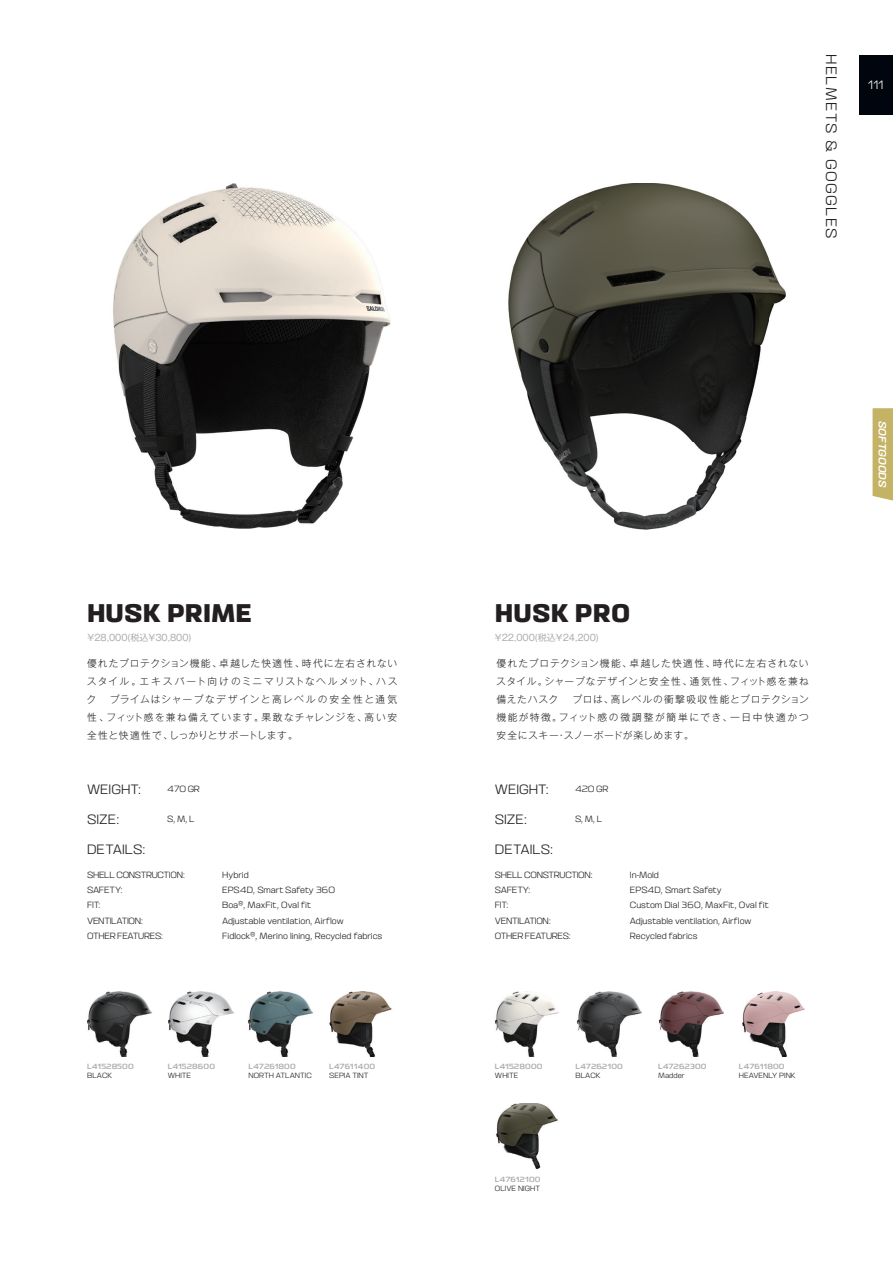
<style>
.page{position:relative;width:893px;height:1263px;background:#fff}
.page>*{position:absolute;margin:0;border:0;box-sizing:border-box;transform-origin:0 0}
.t1{font:700 25.5px "SALOMON Sans 200";color:#231f20}
.t2{font:300 15px "SALOMON Sans 200";letter-spacing:.09em;color:#231f20}
.t3{font:300 13.5px "SALOMON Sans 200";color:#231f20}
.t4{font:300 12px "SALOMON Sans 200";color:#fff}
.t5{font:10.5px "SALOMON Sans 200 Reg Slant";color:#fff}
.t6{font:300 9.75px/18px "Gothic MB101 Pro";letter-spacing:.1em;color:#231f20;text-align:justify}
.t7{font:300 9px/15.3px "SALOMON Sans 200";color:#231f20}
.t8{font:300 9px/15.3px "SALOMON Sans 200";letter-spacing:-.03em;color:#231f20}
.t9{font:9px "Gothic MB101 Pro";color:#acadb1}
.t10{font:7.5px "SALOMON Sans 200 Reg";color:#acadb1}
.t11{font:300 7.5px "SALOMON Sans 200";color:#231f20}
</style>
<div class="page">
<div style="left:859px;top:55px;width:34px;height:60px;background:#01060e"></div>
<div style="left:873px;top:408px;width:20px;height:93px;background:#c4b265"></div>
<img style="left:87px;top:991px;width:65px;height:65px">
<img style="left:248px;top:991px;width:66px;height:65px">
<img style="left:168px;top:991px;width:66px;height:65px">
<img style="left:329px;top:991px;width:63px;height:65px">
<img style="left:508px;top:183px;width:278px;height:346px">
<img style="left:576px;top:991px;width:66px;height:66px">
<img style="left:494px;top:991px;width:65px;height:66px">
<img style="left:658px;top:991px;width:66px;height:66px">
<img style="left:742px;top:991px;width:63px;height:66px">
<img style="left:496px;top:1103px;width:62px;height:65px">
<img style="left:113px;top:184px;width:278px;height:344px">
<h2 class="t2" style="left:840px;top:54px;width:186px;rotate:90deg">HELMETS &amp; GOGGLES</h2>
<p class="t4" style="left:868px;top:78px;width:17px">111</p>
<h1 class="t1" style="left:87px;top:598px;width:167px">HUSK PRIME</h1>
<h1 class="t1" style="left:495px;top:598px;width:137px">HUSK PRO</h1>
<p class="t9" style="left:88px;top:630px;width:105px">¥28,000(税込¥30,800)</p>
<p class="t9" style="left:495px;top:630px;width:105px">¥22,000(税込¥24,200)</p>
<p class="t6" style="left:86px;top:653px;width:312px">優れたプロテクション機能、卓越した快適性、時代に左右されないスタイル。エキスパート向けのミニマリストなヘルメット、ハスク</p>
<p class="t6" style="left:87px;top:689px;width:312px;text-indent:23px">プライムはシャープなデザインと高レベルの安全性と通気性、フィット感を兼ね備えています。果敢なチャレンジを、高い安全性と快適性で、しっかりとサポートします。</p>
<p class="t6" style="left:496px;top:653px;width:314px">優れたプロテクション機能、卓越した快適性、時代に左右されないスタイル。シャープなデザインと安全性、通気性、フィット感を兼ね備えたハスク</p>
<p class="t6" style="left:496px;top:689px;width:314px;text-indent:76px">プロは、高レベルの衝撃吸収性能とプロテクション機能が特徴。フィット感の微調整が簡単にでき、一日中快適かつ安全にスキー・スノーボードが楽しめます。</p>
<h3 class="t3" style="left:87px;top:781px;width:56px">WEIGHT:</h3>
<p class="t7" style="left:167px;top:781px;width:34px">470 GR</p>
<p class="t7" style="left:167px;top:811px;width:29px">S, M, L</p>
<h3 class="t3" style="left:87px;top:812px;width:34px">SIZE:</h3>
<h3 class="t3" style="left:495px;top:781px;width:56px">WEIGHT:</h3>
<p class="t7" style="left:575px;top:781px;width:35px">420 GR</p>
<p class="t7" style="left:575px;top:811px;width:29px">S, M, L</p>
<h3 class="t3" style="left:495px;top:812px;width:34px">SIZE:</h3>
<h3 class="t3" style="left:87px;top:842px;width:60px">DETAILS:</h3>
<h3 class="t3" style="left:495px;top:842px;width:60px">DETAILS:</h3>
<p class="t8" style="left:87px;top:867px;width:100px">SHELL CONSTRUCTION:<br>SAFETY:<br>FIT:<br>VENTILATION:<br>OTHER FEATURES:</p>
<p class="t7" style="left:222px;top:867px;width:162px">Hybrid<br>EPS4D, Smart Safety 360<br>Boa<sup>®</sup>, MaxFit, Oval fit<br>Adjustable ventilation, Airflow<br>Fidlock<sup>®</sup>, Merino lining, Recycled fabrics</p>
<p class="t8" style="left:495px;top:867px;width:100px">SHELL CONSTRUCTION:<br>SAFETY:<br>FIT:<br>VENTILATION:<br>OTHER FEATURES:</p>
<p class="t7" style="left:630px;top:867px;width:140px">In-Mold<br>EPS4D, Smart Safety<br>Custom Dial 360, MaxFit, Oval fit<br>Adjustable ventilation, Airflow<br>Recycled fabrics</p>
<p class="t10" style="left:87px;top:1062px;width:48px">L41528500</p>
<p class="t11" style="left:87px;top:1071px;width:26px">BLACK</p>
<p class="t10" style="left:168px;top:1062px;width:49px">L41528600</p>
<p class="t11" style="left:168px;top:1071px;width:25px">WHITE</p>
<p class="t10" style="left:249px;top:1062px;width:49px">L47261800</p>
<p class="t11" style="left:249px;top:1071px;width:65px">NORTH ATLANTIC</p>
<p class="t10" style="left:329px;top:1062px;width:48px">L47611400</p>
<p class="t11" style="left:329px;top:1071px;width:41px">SEPIA TINT</p>
<p class="t10" style="left:495px;top:1062px;width:49px">L41528000</p>
<p class="t11" style="left:495px;top:1071px;width:25px">WHITE</p>
<p class="t10" style="left:576px;top:1062px;width:49px">L47262100</p>
<p class="t11" style="left:576px;top:1071px;width:26px">BLACK</p>
<p class="t10" style="left:658px;top:1062px;width:50px">L47262300</p>
<p class="t11" style="left:658px;top:1071px;width:28px">Madder</p>
<p class="t10" style="left:739px;top:1062px;width:47px">L47611800</p>
<p class="t11" style="left:739px;top:1071px;width:58px">HEAVENLY PINK</p>
<p class="t10" style="left:495px;top:1175px;width:47px">L47612100</p>
<p class="t11" style="left:495px;top:1184px;width:47px">OLIVE NIGHT</p>
<p class="t5" style="left:889px;top:421px;width:68px;rotate:90deg">SOFTGOODS</p>
</div>
